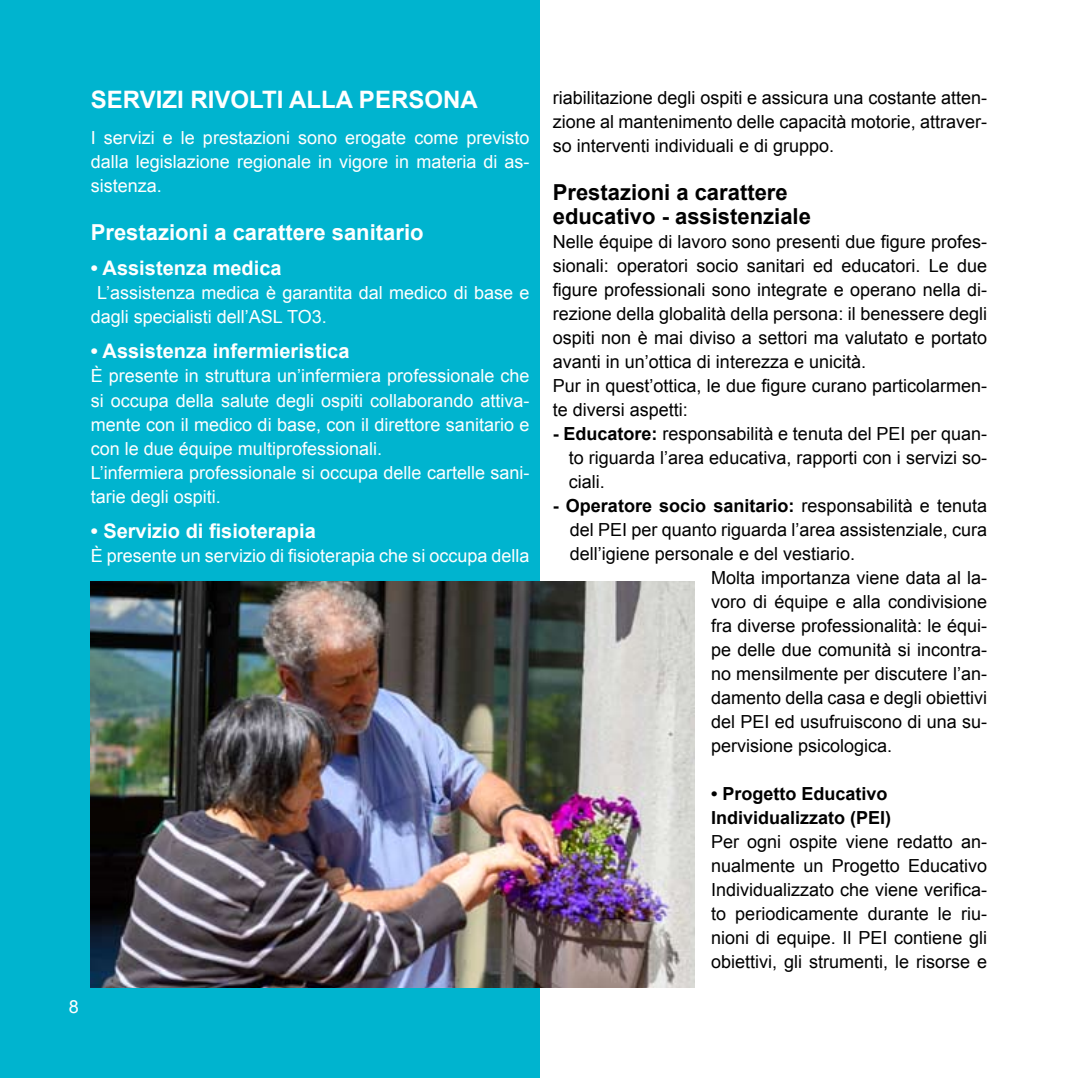
<style>
.page{position:relative;width:1078px;height:1078px;background:#fff}
.page>*{position:absolute;margin:0;border:0;box-sizing:border-box;transform-origin:0 0}
.t1{font:700 24px "Arial";color:#fff}
.t2{font:700 22px/24px "Arial";color:#000}
.t3{font:700 22px "Arial";color:#fff}
.t4{font:700 20px "Arial";color:#fff}
.t5{font:18px/24px "Arial";color:#000;text-align:justify}
.t6{font:18px/24px "Arial";color:#fff}
.t7{font:700 18px/24px "Arial";color:#000}
.s1{font-weight:700}
.s2{font-weight:400}
</style>
<div class="page">
<div style="left:0;top:0;width:540px;height:1077px;background:#00b4cf"></div>
<img style="left:91px;top:581px;width:603px;height:405px">
<h1 class="t1" style="left:91px;top:84px;width:388px">SERVIZI RIVOLTI ALLA PERSONA</h1>
<p class="t6" style="left:91px;top:125px;width:440px;text-align:justify">I servizi e le prestazioni sono erogate come previsto dalla legislazione regionale in vigore in materia di as&shy;sistenza.</p>
<p class="t3" style="left:91px;top:217px;width:334px">Prestazioni a carattere sanitario</p>
<p class="t4" style="left:91px;top:255px;width:192px">• Assistenza medica</p>
<p class="t6" style="left:91px;top:281px;width:440px;text-indent:6px">L’assistenza medica è garantita dal medico di base e dagli specialisti dell’ASL TO3.</p>
<p class="t4" style="left:91px;top:338px;width:260px">• Assistenza infermieristica</p>
<p class="t6" style="left:91px;top:364px;width:440px">È presente in struttura un’infermiera professionale che si occupa della salute degli ospiti collaborando attiva&shy;mente con il medico di base, con il direttore sanitario e con le due équipe multiprofessionali.<br>L’infermiera professionale si occupa delle cartelle sani&shy;tarie degli ospiti.</p>
<p class="t4" style="left:91px;top:517px;width:226px">• Servizio di fisioterapia</p>
<p class="t6" style="left:91px;top:543px;width:440px">È presente un servizio di fisioterapia che si occupa della</p>
<p class="t6" style="left:69px;top:994px;width:12px">8</p>
<p class="t5" style="left:552px;top:86px;width:436px">riabilitazione degli ospiti e assicura una costante atten&shy;zione al mantenimento delle capacità motorie, attraver&shy;so interventi individuali e di gruppo.</p>
<p class="t2" style="left:552px;top:181px;width:259px">Prestazioni a carattere educativo - assistenziale</p>
<p class="t5" style="left:552px;top:230px;width:436px;text-align:left">Nelle équipe di lavoro sono presenti due figure profes&shy;sionali: operatori socio sanitari ed educatori. Le due figure professionali sono integrate e operano nella di&shy;rezione della globalità della persona: il benessere degli ospiti non è mai diviso a settori ma valutato e portato avanti in un’ottica di interezza e unicità.<br>Pur in quest’ottica, le due figure curano particolarmen&shy;te diversi aspetti:</p>
<p class="t5" style="left:568px;top:422px;width:420px;text-indent:-16px"><span class="s1">- educatore:</span> responsabilità e tenuta del PEI per quan&shy;to riguarda l’area educativa, rapporti con i servizi so&shy;ciali.</p>
<p class="t7" style="left:552px;top:494px;width:436px">- operatore socio sanitario: <span class="s2">responsabilità e tenuta</span></p>
<p class="t5" style="left:569px;top:518px;width:419px">del PEI per quanto riguarda l’area assistenziale, cura</p>
<p class="t5" style="left:569px;top:542px;width:287px">dell’igiene personale e del vestiario.</p>
<p class="t5" style="left:711px;top:566px;width:277px">Molta importanza viene data al la-</p>
<p class="t5" style="left:711px;top:590px;width:277px">voro di équipe e alla condivisione</p>
<p class="t5" style="left:711px;top:614px;width:277px">fra diverse professionalità: le équi-</p>
<p class="t5" style="left:711px;top:638px;width:277px">pe delle due comunità si incontra-</p>
<p class="t5" style="left:711px;top:662px;width:277px">no mensilmente per discutere l’an-</p>
<p class="t5" style="left:711px;top:686px;width:277px">damento della casa e degli obiettivi</p>
<p class="t5" style="left:711px;top:710px;width:277px">del PEI ed usufruiscono di una su-</p>
<p class="t5" style="left:711px;top:734px;width:183px">pervisione psicologica.</p>
<p class="t7" style="left:711px;top:782px;width:182px">• Progetto Educativo<br>Individualizzato (PEI)</p>
<p class="t5" style="left:711px;top:830px;width:277px">Per ogni ospite viene redatto an&shy;nualmente un Progetto Educativo Individualizzato che viene verifica&shy;to periodicamente durante le riu&shy;nioni di equipe. Il PEI contiene gli obiettivi, gli strumenti, le risorse e</p>
</div>
